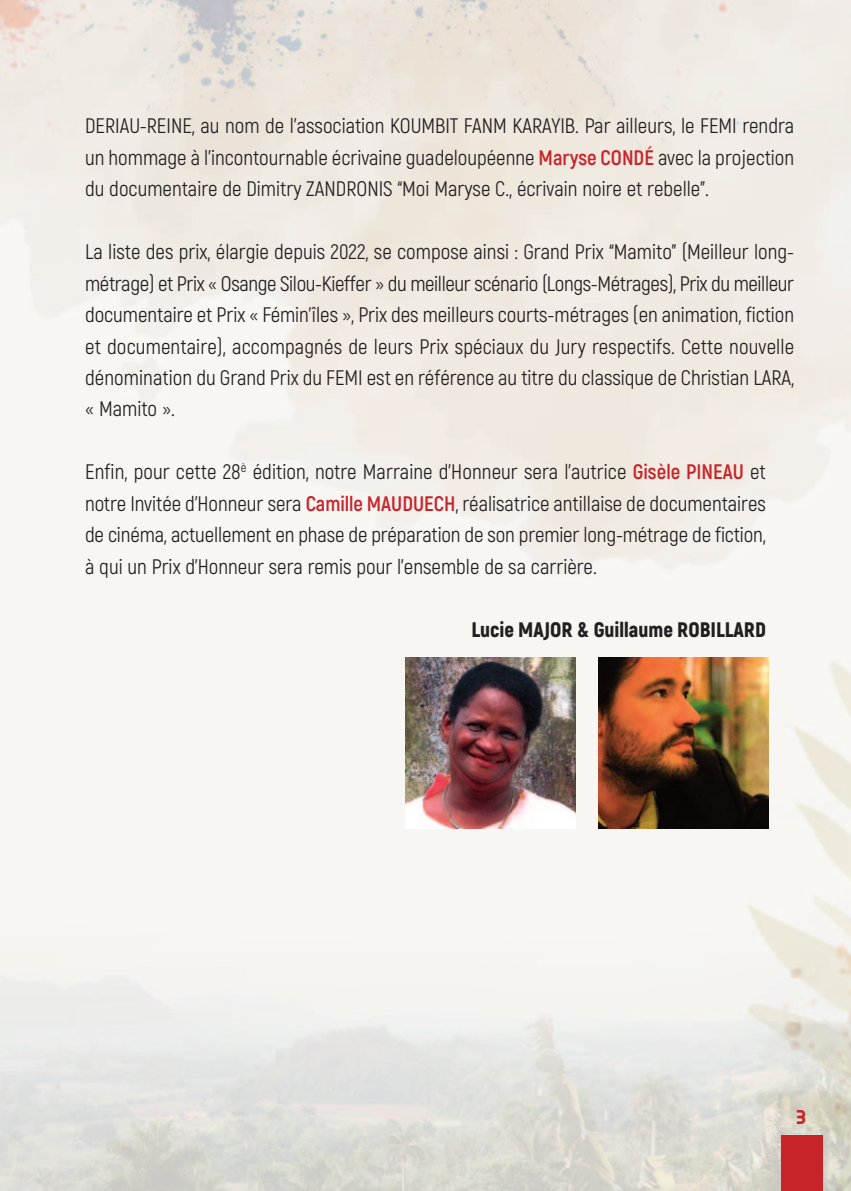
<style>
.page{position:relative;width:851px;height:1191px;background:#fff}
.page>*{position:absolute;margin:0;border:0;box-sizing:border-box;transform-origin:0 0}
.t1{font:21px/31.4px "Akrobat";color:#231f20;text-align:justify}
.t2{font:900 21px "Akrobat";color:#231f20}
.t3{font:20px "GRAFIKATYPE.1";color:#c7242a}
.s1{font-weight:700;color:#c7242a}
</style>
<div class="page">
<img style="left:0;top:0;width:850px;height:1191px">
<div style="left:780px;top:1135px;width:42px;height:56px;background:#c7242a"></div>
<img style="left:598px;top:658px;width:170px;height:170px">
<img style="left:405px;top:658px;width:170px;height:170px">
<p class="t1" style="left:85px;top:112px;width:710px">DERIAU-REINE, au nom de l’association KOUMBIT FANM KARAYIB. Par ailleurs, le FEMI rendra un hommage à l’incontournable écrivaine guadeloupéenne <span class="s1">Maryse CONDÉ</span> avec la projection du documentaire de Dimitry ZANDRONIS “Moi Maryse C., écrivain noire et rebelle”.</p>
<p class="t1" style="left:85px;top:238px;width:710px">La liste des prix, élargie depuis 2022, se compose ainsi : Grand Prix “Mamito” (Meilleur long&shy;métrage) et Prix « Osange Silou-Kieffer » du meilleur scénario (Longs-Métrages), Prix du meilleur documentaire et Prix « Fémin’îles », Prix des meilleurs courts-métrages (en animation, fiction et documentaire), accompagnés de leurs Prix spéciaux du Jury respectifs. Cette nouvelle dénomination du Grand Prix du FEMI est en référence au titre du classique de Christian LARA, « Mamito ».</p>
<p class="t1" style="left:85px;top:458px;width:682px">Enfin, pour cette 28<sup>è</sup> édition, notre Marraine d’Honneur sera l’autrice <span class="s1">Gisèle PINEAU</span> et notre Invitée d’Honneur sera <span class="s1">Camille MAUDUECH</span>, réalisatrice antillaise de documentaires de cinéma, actuellement en phase de préparation de son premier long-métrage de fiction, à qui un Prix d’Honneur sera remis pour l’ensemble de sa carrière.</p>
<p class="t2" style="left:471px;top:617px;width:296px">Lucie MAJOR &amp; Guillaume ROBILLARD</p>
<p class="t3" style="left:796px;top:1104px;width:11px">3</p>
</div>
